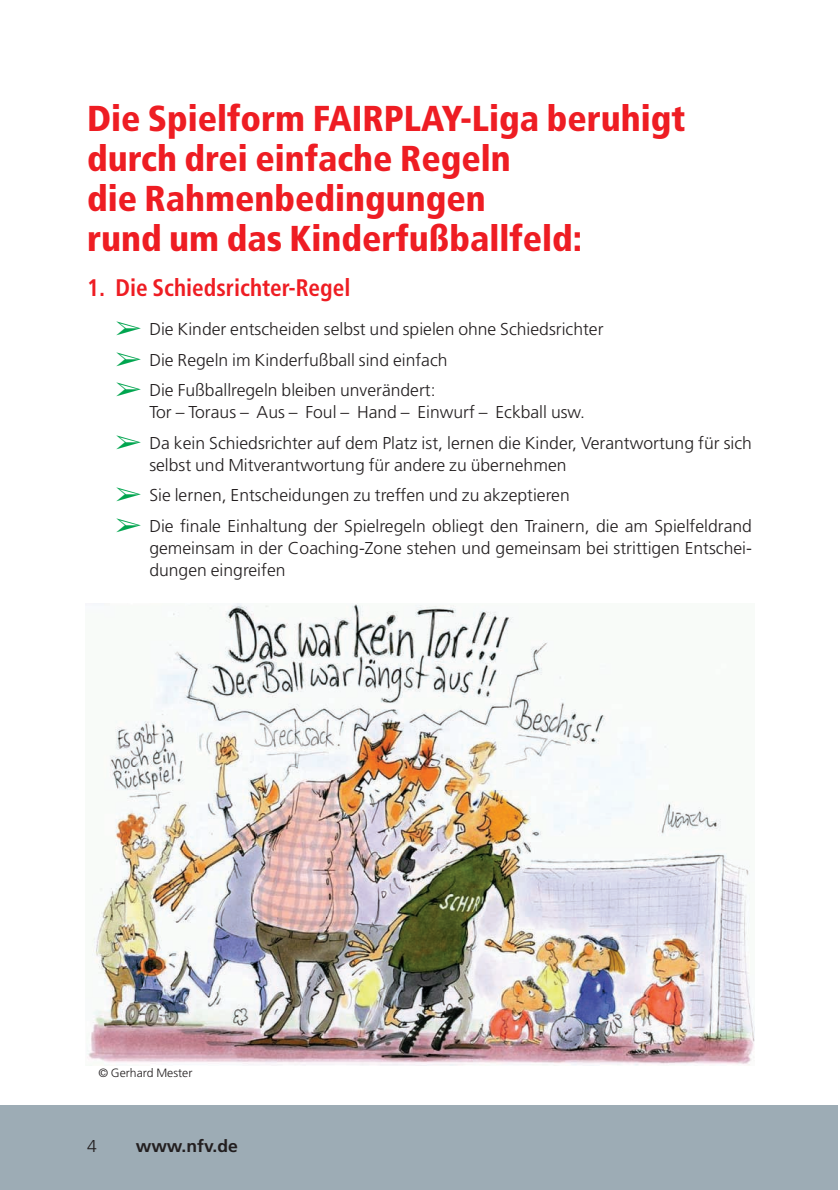
<style>
.page{position:relative;width:840px;height:1190px;background:#fff}
.page>*{position:absolute;margin:0;border:0;box-sizing:border-box;transform-origin:0 0}
.t1{font:900 condensed 36px/40px "Frutiger";color:#ee1d23}
.t2{font:700 condensed 24px "Frutiger";color:#ee1d23}
.t3{font:300 17.2px/22px "Frutiger";color:#231f20}
.t4{font:700 17.2px "Frutiger";color:#231f20}
.t5{font:300 12px "Frutiger";color:#231f20}
.s1{color:#00a54f}
</style>
<div class="page">
<div style="left:0;top:1106px;width:838px;height:84px;background:#9dacb5"></div>
<img style="left:87px;top:604px;width:667px;height:462px">
<h1 class="t1" style="left:87px;top:101px;width:600px">Die Spielform FAIRPLAY-Liga beruhigt durch drei einfache Regeln<br>die Rahmenbedingungen<br>rund um das Kinderfußballfeld:</h1>
<h2 class="t2" style="left:87px;top:278px;width:265px">1. Die Schiedsrichter-Regel</h2>
<p class="t3" style="left:115px;top:320px;width:490px"><span class="s1">➢</span> Die Kinder entscheiden selbst und spielen ohne Schiedsrichter</p>
<p class="t3" style="left:115px;top:350px;width:334px"><span class="s1">➢</span> Die Regeln im Kinderfußball sind einfach</p>
<p class="t3" style="left:149px;top:381px;width:437px;text-indent:-34px"><span class="s1">➢</span> Die Fußballregeln bleiben unverändert:<br>Tor – Toraus – Aus – Foul – Hand – Einwurf – Eckball usw.</p>
<p class="t3" style="left:149px;top:433px;width:604px;text-indent:-34px"><span class="s1">➢</span> Da kein Schiedsrichter auf dem Platz ist, lernen die Kinder, Verantwortung für sich selbst und Mitverantwortung für andere zu übernehmen</p>
<p class="t3" style="left:115px;top:486px;width:456px"><span class="s1">➢</span> Sie lernen, Entscheidungen zu treffen und zu akzeptieren</p>
<p class="t3" style="left:149px;top:516px;width:604px;text-align:justify;text-indent:-34px"><span class="s1">➢</span> Die finale Einhaltung der Spielregeln obliegt den Trainern, die am Spielfeldrand gemeinsam in der Coaching-Zone stehen und gemeinsam bei strittigen Entschei&shy;dungen eingreifen</p>
<p class="t5" style="left:98px;top:1068px;width:96px">© Gerhard Mester</p>
<p class="t3" style="left:87px;top:1136px;width:11px">4</p>
<p class="t4" style="left:136px;top:1139px;width:104px">www.nfv.de</p>
</div>
